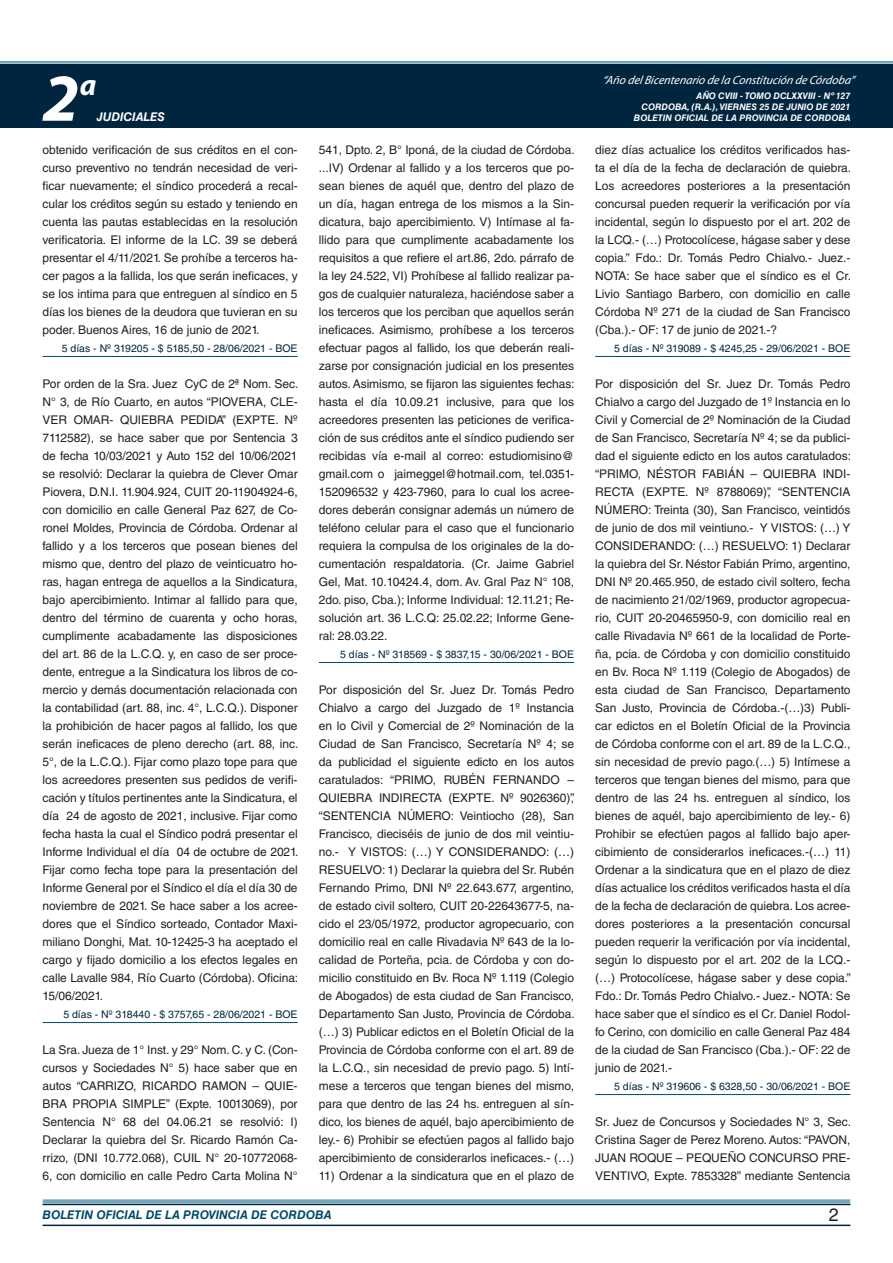
<style>
.page{position:relative;width:893px;height:1263px;background:#fff}
.page>*{position:absolute;margin:0;border:0;box-sizing:border-box;transform-origin:0 0}
.t1{font:italic 700 67.5px "Myriad Pro";color:#fff}
.t2{font:italic 700 30px "Myriad Pro";color:#fff}
.t3{font:18px "Helvetica LT Std";color:#231f20}
.t4{font:12px/18px "Helvetica LT Std";letter-spacing:-.005em;color:#231f20;text-align:justify}
.t5{font:italic 12px "Myriad Pro";color:#fff}
.t6{font:italic 700 12px "Helvetica LT Std";color:#004b6c}
.t7{font:italic 700 12px "Helvetica LT Std";color:#fff}
.t8{font:10.5px "Helvetica LT Std";color:#00263f}
.t9{font:italic 700 9px/10.8px "Helvetica LT Std";color:#fff;text-align:right}
</style>
<div class="page">
<div style="left:0;top:61px;width:893px;height:6px;background:#fff;opacity:.75"></div>
<div style="left:0;top:64px;width:893px;height:64px;background:#00263f"></div>
<hr style="left:43px;top:1224px;width:807px;height:2px;background:#00263f">
<div style="left:42px;top:1198px;width:809px;height:8px;background:#fff;opacity:.75"></div>
<hr style="left:43px;top:356px;width:255px;height:1px;background:#004b6c">
<hr style="left:43px;top:1022px;width:255px;height:1px;background:#004b6c">
<hr style="left:319px;top:662px;width:255px;height:1px;background:#004b6c">
<hr style="left:595px;top:356px;width:255px;height:1px;background:#004b6c">
<hr style="left:595px;top:1094px;width:255px;height:1px;background:#004b6c">
<p class="t5" style="left:603px;top:72px;width:254px">“Año delBicentenario de la Constitución de Córdoba”</p>
<h1 class="t1" style="left:43px;top:54px;width:38px">2</h1>
<h2 class="t2" style="left:80px;top:66px;width:18px">a</h2>
<p class="t9" style="left:642px;top:91px;width:210px">AÑO CVIII - TOMO DCLXXVIII - Nº 127<br>CORDOBA, (R.A.), VIERNES 25 DE JUNIO DE 2021</p>
<p class="t7" style="left:97px;top:110px;width:70px">JUDICIALES</p>
<p class="t9" style="left:634px;top:112px;width:218px">BOLETIN OFICIAL DE LA PROVINCIA DE CORDOBA</p>
<p class="t4" style="left:43px;top:141px;width:257px">obtenido verificación de sus créditos en el con&shy;curso preventivo no tendrán necesidad de veri&shy;ficar nuevamente; el síndico procederá a recal&shy;cular los créditos según su estado y teniendo en cuenta las pautas establecidas en la resolución verificatoria. El informe de la LC. 39 se deberá presentar el 4/11/2021. Se prohíbe a terceros ha&shy;cer pagos a la fallida, los que serán ineficaces, y se los intima para que entreguen al síndico en 5 días los bienes de la deudora que tuvieran en su poder. Buenos Aires, 16 de junio de 2021.</p>
<p class="t8" style="left:62px;top:342px;width:237px">5 días - Nº 319205 - $ 5185,50 - 28/06/2021 - BOE</p>
<p class="t4" style="left:43px;top:375px;width:257px">Por orden de la Sra. Juez CyC de 2ª Nom. Sec.<br>N° 3, de Río Cuarto, en autos “PIOVERA, CLE-VER OMAR- QUIEBRA PEDIDA” (EXPTE. Nº 7112582), se hace saber que por Sentencia 3 de fecha 10/03/2021 y Auto 152 del 10/06/2021 se resolvió: Declarar la quiebra de Clever Omar Piovera, D.N.I. 11.904.924, CUIT 20-11904924-6, con domicilio en calle General Paz 627, de Co&shy;ronel Moldes, Provincia de Córdoba. Ordenar al fallido y a los terceros que posean bienes del mismo que, dentro del plazo de veinticuatro ho&shy;ras, hagan entrega de aquellos a la Sindicatura, bajo apercibimiento. Intimar al fallido para que, dentro del término de cuarenta y ocho horas, cumplimente acabadamente las disposiciones del art. 86 de la L.C.Q. y, en caso de ser proce&shy;dente, entregue a la Sindicatura los libros de co&shy;mercio y demás documentación relacionada con la contabilidad (art. 88, inc. 4°, L.C.Q.). Disponer la prohibición de hacer pagos al fallido, los que serán ineficaces de pleno derecho (art. 88, inc.<br>5°, de la L.C.Q.). Fijar como plazo tope para que los acreedores presenten sus pedidos de verifi&shy;cación y títulos pertinentes ante la Sindicatura, el día 24 de agosto de 2021, inclusive. Fijar como fecha hasta la cual el Síndico podrá presentar el Informe Individual el día 04 de octubre de 2021.<br>Fijar como fecha tope para la presentación del Informe General por el Síndico el día el día 30 de noviembre de 2021. Se hace saber a los acree&shy;dores que el Síndico sorteado, Contador Maxi&shy;miliano Donghi, Mat. 10-12425-3 ha aceptado el cargo y fijado domicilio a los efectos legales en calle Lavalle 984, Río Cuarto (Córdoba). Oficina:<br>15/06/2021.</p>
<p class="t8" style="left:63px;top:1008px;width:236px">5 días - Nº 318440 - $ 3757,65 - 28/06/2021 - BOE</p>
<p class="t4" style="left:43px;top:1041px;width:257px">La Sra. Jueza de 1° Inst. y 29° Nom. C. y C. (Con&shy;cursos y Sociedades N° 5) hace saber que en autos “CARRIZO, RICARDO RAMON – QUIE-BRA PROPIA SIMPLE” (Expte. 10013069), por Sentencia N° 68 del 04.06.21 se resolvió: I)<br>Declarar la quiebra del Sr. Ricardo Ramón Ca&shy;rrizo, (DNI 10.772.068), CUIL N° 20-10772068- 6, con domicilio en calle Pedro Carta Molina N°</p>
<p class="t4" style="left:319px;top:141px;width:257px">541, Dpto. 2, B° Iponá, de la ciudad de Córdoba. ...IV) Ordenar al fallido y a los terceros que po&shy;sean bienes de aquél que, dentro del plazo de un día, hagan entrega de los mismos a la Sin&shy;dicatura, bajo apercibimiento. V) Intímase al fa&shy;llido para que cumplimente acabadamente los requisitos a que refiere el art.86, 2do. párrafo de la ley 24.522, VI) Prohíbese al fallido realizar pa&shy;gos de cualquier naturaleza, haciéndose saber a los terceros que los perciban que aquellos serán ineficaces. Asimismo, prohíbese a los terceros efectuar pagos al fallido, los que deberán reali&shy;zarse por consignación judicial en los presentes autos. Asimismo, se fijaron las siguientes fechas: hasta el día 10.09.21 inclusive, para que los acreedores presenten las peticiones de verifica&shy;ción de sus créditos ante el síndico pudiendo ser recibidas vía e-mail al correo: estudiomisino@ gmail.com o jaimeggel@hotmail.com, tel.0351- 152096532 y 423-7960, para lo cual los acree&shy;dores deberán consignar además un número de teléfono celular para el caso que el funcionario requiera la compulsa de los originales de la do&shy;cumentación respaldatoria. (Cr. Jaime Gabriel Gel, Mat. 10.10424.4, dom. Av. Gral Paz N° 108, 2do. piso, Cba.); Informe Individual: 12.11.21; Re&shy;solución art. 36 L.C.Q: 25.02.22; Informe Gene&shy;ral: 28.03.22.</p>
<p class="t8" style="left:340px;top:648px;width:235px">5 días - Nº 318569 - $ 3837,15 - 30/06/2021 - BOE</p>
<p class="t4" style="left:319px;top:681px;width:257px">Por disposición del Sr. Juez Dr. Tomás Pedro Chialvo a cargo del Juzgado de 1º Instancia en lo Civil y Comercial de 2º Nominación de la Ciudad de San Francisco, Secretaría Nº 4; se da publicidad el siguiente edicto en los autos caratulados: “PRIMO, RUBÉN FERNANDO – QUIEBRA INDIRECTA (EXPTE. Nº 9026360)”, “SENTENCIA NÚMERO: Veintiocho (28), San Francisco, dieciséis de junio de dos mil veintiu&shy;no.- Y VISTOS: (…) Y CONSIDERANDO: (…)<br>RESUELVO: 1) Declarar la quiebra del Sr. Rubén Fernando Primo, DNI Nº 22.643.677, argentino, de estado civil soltero, CUIT 20-22643677-5, na&shy;cido el 23/05/1972, productor agropecuario, con domicilio real en calle Rivadavia Nº 643 de la lo&shy;calidad de Porteña, pcia. de Córdoba y con do&shy;micilio constituido en Bv. Roca Nº 1.119 (Colegio de Abogados) de esta ciudad de San Francisco, Departamento San Justo, Provincia de Córdoba. (…) 3) Publicar edictos en el Boletín Oficial de la Provincia de Córdoba conforme con el art. 89 de la L.C.Q., sin necesidad de previo pago. 5) Intí&shy;mese a terceros que tengan bienes del mismo, para que dentro de las 24 hs. entreguen al sín&shy;dico, los bienes de aquél, bajo apercibimiento de ley.- 6) Prohibir se efectúen pagos al fallido bajo apercibimiento de considerarlos ineficaces.- (…)</p>
<p class="t4" style="left:319px;top:1167px;width:257px">11) Ordenar a la sindicatura que en el plazo de</p>
<p class="t4" style="left:595px;top:141px;width:257px">diez días actualice los créditos verificados has&shy;ta el día de la fecha de declaración de quiebra.<br>Los acreedores posteriores a la presentación concursal pueden requerir la verificación por vía incidental, según lo dispuesto por el art. 202 de la LCQ.- (…) Protocolícese, hágase saber y dese copia.” Fdo.: Dr. Tomás Pedro Chialvo.- Juez.- NOTA: Se hace saber que el síndico es el Cr.<br>Livio Santiago Barbero, con domicilio en calle Córdoba Nº 271 de la ciudad de San Francisco (Cba.).- OF: 17 de junio de 2021.-?</p>
<p class="t8" style="left:614px;top:342px;width:238px">5 días - Nº 319089 - $ 4245,25 - 29/06/2021 - BOE</p>
<p class="t4" style="left:595px;top:375px;width:257px">Por disposición del Sr. Juez Dr. Tomás Pedro Chialvo a cargo del Juzgado de 1º Instancia en lo Civil y Comercial de 2º Nominación de la Ciudad de San Francisco, Secretaría Nº 4; se da publici&shy;dad el siguiente edicto en los autos caratulados: “PRIMO, NÉSTOR FABIÁN – QUIEBRA INDI-RECTA (EXPTE. Nº 8788069)”, “SENTENCIA NÚMERO: Treinta (30), San Francisco, veintidós de junio de dos mil veintiuno.- Y VISTOS: (…) Y CONSIDERANDO: (…) RESUELVO: 1) Declarar la quiebra del Sr. Néstor Fabián Primo, argentino, DNI Nº 20.465.950, de estado civil soltero, fecha de nacimiento 21/02/1969, productor agropecua&shy;rio, CUIT 20-20465950-9, con domicilio real en calle Rivadavia Nº 661 de la localidad de Porte&shy;ña, pcia. de Córdoba y con domicilio constituido en Bv. Roca Nº 1.119 (Colegio de Abogados) de esta ciudad de San Francisco, Departamento San Justo, Provincia de Córdoba.-(…)3) Publi&shy;car edictos en el Boletín Oficial de la Provincia de Córdoba conforme con el art. 89 de la L.C.Q., sin necesidad de previo pago.(…) 5) Intímese a terceros que tengan bienes del mismo, para que dentro de las 24 hs. entreguen al síndico, los bienes de aquél, bajo apercibimiento de ley.- 6)<br>Prohibir se efectúen pagos al fallido bajo aper&shy;cibimiento de considerarlos ineficaces.-(…) 11)<br>Ordenar a la sindicatura que en el plazo de diez días actualice los créditos verificados hasta el día de la fecha de declaración de quiebra. Los acree&shy;dores posteriores a la presentación concursal pueden requerir la verificación por vía incidental, según lo dispuesto por el art. 202 de la LCQ.- (…) Protocolícese, hágase saber y dese copia.” Fdo.: Dr. Tomás Pedro Chialvo.- Juez.- NOTA: Se hace saber que el síndico es el Cr. Daniel Rodol&shy;fo Cerino, con domicilio en calle General Paz 484 de la ciudad de San Francisco (Cba.).- OF: 22 de junio de 2021.-</p>
<p class="t8" style="left:614px;top:1080px;width:238px">5 días - Nº 319606 - $ 6328,50 - 30/06/2021 - BOE</p>
<p class="t4" style="left:595px;top:1113px;width:257px">Sr. Juez de Concursos y Sociedades N° 3, Sec.<br>Cristina Sager de Perez Moreno. Autos: “PAVON, JUAN ROQUE – PEQUEÑO CONCURSO PRE-VENTIVO, Expte. 7853328” mediante Sentencia</p>
<p class="t6" style="left:43px;top:1208px;width:290px">BOLETIN OFICIAL DE LA PROVINCIA DE CORDOBA</p>
<h3 class="t3" style="left:829px;top:1204px;width:12px">2</h3>
</div>
